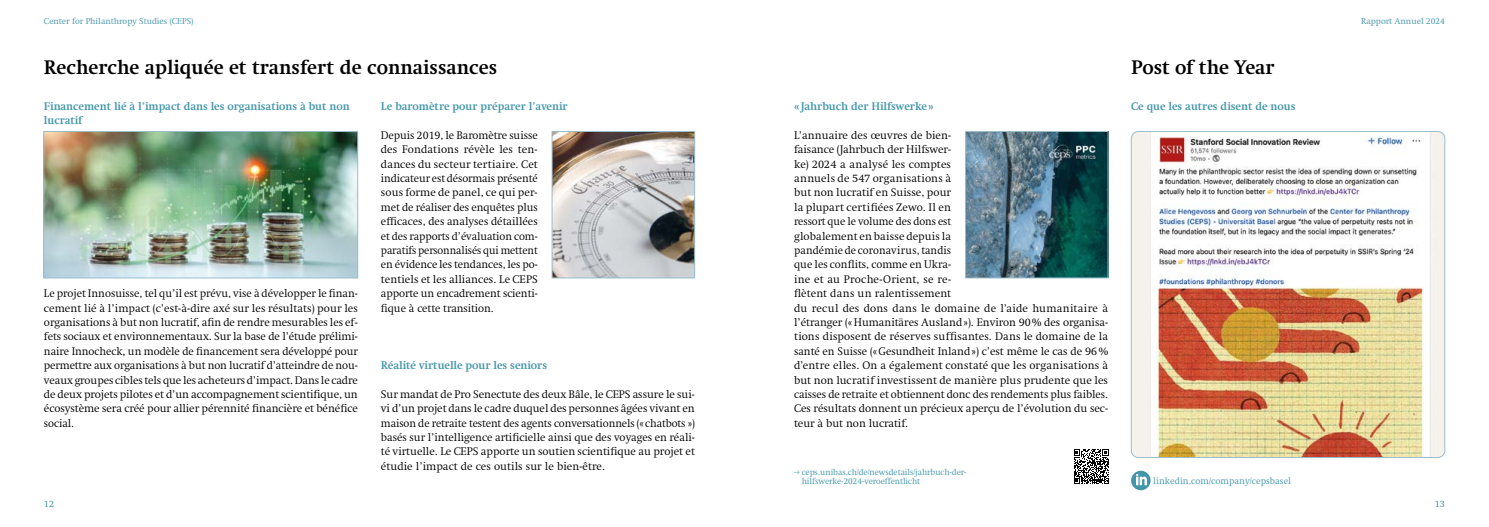
<style>
.page{position:relative;width:1489px;height:527px;background:#fff}
.page>*{position:absolute;margin:0;border:0;box-sizing:border-box;transform-origin:0 0}
.Titel{font:700 20px "Swift LT Std";color:#000}
.Lauftext{font:700 20px "Swift LT Std";letter-spacing:-.005em;color:#000}
.Lauftext-2{font:300 11.25px/14.4px "Swift LT Std";color:#000;text-align:justify}
.Lauftext-3{font:700 11.25px/14.4px "Swift LT Std";letter-spacing:-.005em;color:#4396aa}
.t1{font:9.5px "Swift LT Std";color:#4396aa}
.Lauftext-4{font:300 9.38px "Swift LT Std";letter-spacing:.005em;color:#4396aa}
.Lauftext-5{font:300 8.75px/9.4px "Swift LT Std";letter-spacing:-.005em;color:#4396aa}
.Rubrik{font:300 8.75px "Swift LT Std";color:#4396aa}
.s1{font-family:"Catalog";font-weight:700}
</style>
<div class="page">
<img style="left:1132px;top:131px;width:312px;height:326px">
<div style="left:1130px;top:131px;width:314px;height:326px;border:1px solid #9abdcb;border-radius:7px"></div>
<svg style="left:1074px;top:449px;width:34px;height:35px"></svg>
<img style="left:967px;top:133px;width:139px;height:143px">
<div style="left:965px;top:131px;width:143px;height:147px;border:1px solid #9abdcb"></div>
<img style="left:46px;top:133px;width:310px;height:143px">
<div style="left:44px;top:131px;width:314px;height:147px;border:1px solid #9abdcb"></div>
<img style="left:554px;top:133px;width:138px;height:143px">
<div style="left:552px;top:131px;width:142px;height:147px;border:1px solid #9abdcb"></div>
<svg style="left:1131px;top:470px;width:19px;height:20px"></svg>
<p class="Rubrik" style="left:44px;top:16px;width:151px">Center for Philanthropy Studies (CEPS)</p>
<p class="Rubrik" style="left:1360px;top:16px;width:85px">Rapport Annuel 2024</p>
<p class="Titel" style="left:44px;top:56px;width:455px">Recherche apliquée et transfert de connaissances</p>
<p class="Lauftext-3" style="left:44px;top:99px;width:307px">Financement lié à l’impact dans les organisations à but non lucratif</p>
<p class="Lauftext-3" style="left:381px;top:99px;width:188px">Le baromètre pour préparer l’avenir</p>
<p class="Lauftext-2" style="left:381px;top:128px;width:158px">Depuis 2019, le Baromètre suisse des Fondations révèle les ten&shy;dances du secteur tertiaire. Cet indicateur est désormais présenté sous forme de panel, ce qui per&shy;met de réaliser des enquêtes plus efficaces, des analyses détaillées et des rapports d’évaluation com&shy;paratifs personnalisés qui mettent en évidence les tendances, les po&shy;tentiels et les alliances. Le CEPS apporte un encadrement scienti&shy;fique à cette transition.</p>
<p class="Lauftext-2" style="left:44px;top:286px;width:315px">Le projet Innosuisse, tel qu’il est prévu, vise à développer le finan&shy;cement lié à l’impact (c’est-à-dire axé sur les résultats) pour les organisations à but non lucratif, afin de rendre mesurables les ef&shy;fets sociaux et environnementaux. Sur la base de l’étude prélimi&shy;naire Innocheck, un modèle de financement sera développé pour permettre aux organisations à but non lucratif d’atteindre de nou&shy;veaux groupes cibles tels que les acheteurs d’impact. Dans le cadre de deux projets pilotes et d’un accompagnement scientifique, un écosystème sera créé pour allier pérennité financière et bénéfice social.</p>
<p class="Lauftext-3" style="left:381px;top:358px;width:168px">Réalité virtuelle pour les seniors</p>
<p class="Lauftext-2" style="left:381px;top:387px;width:315px">Sur mandat de Pro Senectute des deux Bâle, le CEPS assure le sui&shy;vi d’un projet dans le cadre duquel des personnes âgées vivant en maison de retraite testent des agents conversationnels («chatbots ») basés sur l’intelligence artificielle ainsi que des voyages en réali&shy;té virtuelle. Le CEPS apporte un soutien scientifique au projet et étudie l’impact de ces outils sur le bien-être.</p>
<p class="Lauftext-3" style="left:794px;top:99px;width:141px">«Jahrbuch der Hilfswerke»</p>
<p class="Lauftext-2" style="left:794px;top:128px;width:315px;text-align:left">L’annuaire des œuvres de bien-<br>faisance (Jahrbuch der Hilfswer-<br>ke) 2024 a analysé les comptes<br>annuels de 547 organisations à<br>but non lucratif en Suisse, pour<br>la plupart certifiées Zewo. Il en<br>ressort que le volume des dons est<br>globalement en baisse depuis la<br>pandémie de coronavirus, tandis<br>que les conflits, comme en Ukra-<br>ine et au Proche-Orient, se re-<br>flètent dans un ralentissement<br>du recul des dons dans le domaine de l’aide humanitaire à l’étranger («Humanitäres Ausland»). Environ 90% des organisa&shy;tions disposent de réserves suffisantes. Dans le domaine de la santé en Suisse («Gesundheit Inland») c’est même le cas de 96% d’entre elles. On a également constaté que les organisations à but non lucratif investissent de manière plus prudente que les caisses de retraite et obtiennent donc des rendements plus faibles.<br>Ces résultats donnent un précieux aperçu de l’évolution du sec&shy;teur à but non lucratif.</p>
<p class="Lauftext-5" style="left:801px;top:467px;width:166px;text-indent:-8px"><span class="s1">→</span> ceps.unibas.ch/de/newsdetails/jahrbuch-der&shy;hilfswerke-2024-veroeffentlicht</p>
<p class="Lauftext" style="left:1130px;top:56px;width:145px">Post of the Year</p>
<p class="Lauftext-3" style="left:1130px;top:99px;width:166px">Ce que les autres disent de nous</p>
<p class="Lauftext-4" style="left:1153px;top:475px;width:139px">linkedin.com/company/cepsbasel</p>
<p class="t1" style="left:44px;top:498px;width:12px">12</p>
<p class="t1" style="left:1434px;top:498px;width:12px">13</p>
</div>
